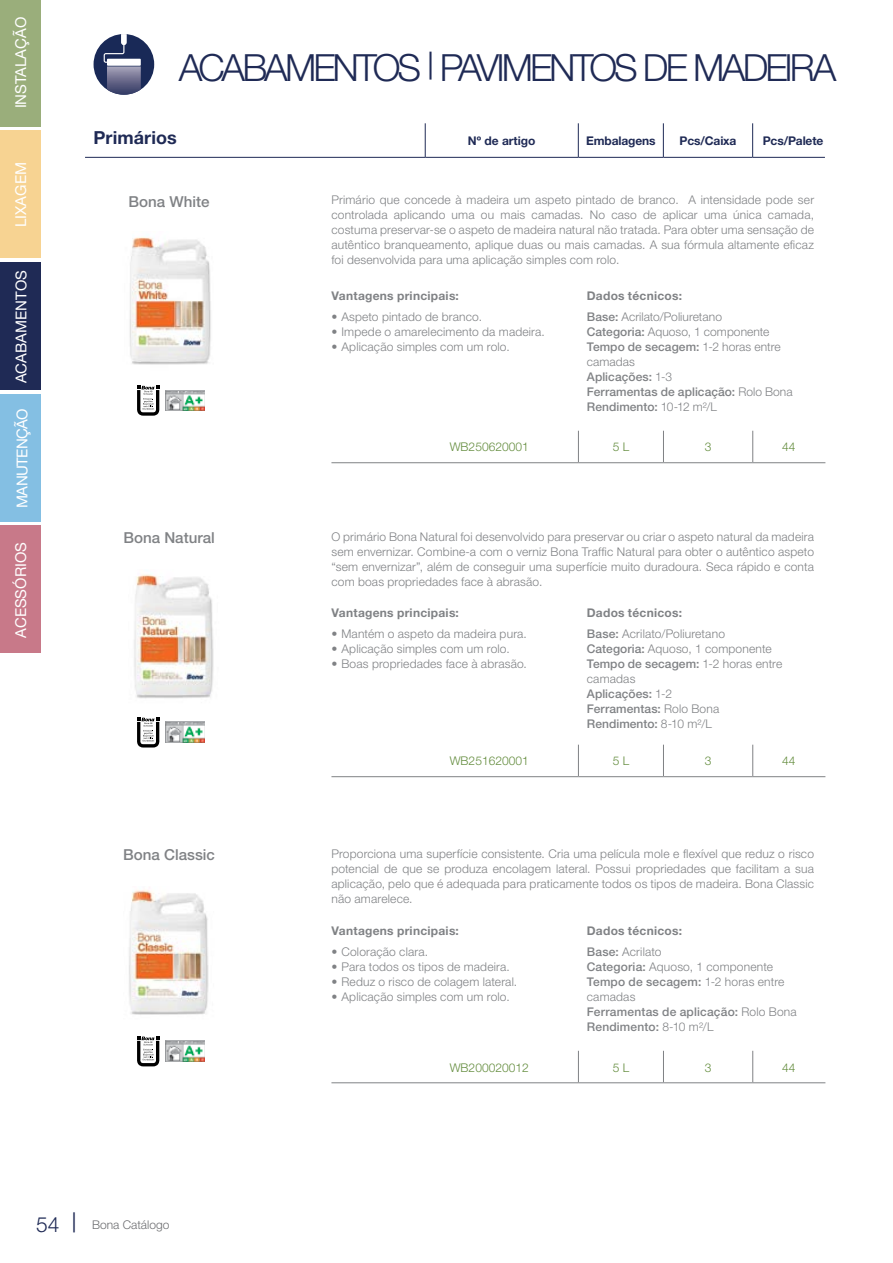
<style>
.page{position:relative;width:893px;height:1263px;background:#fff}
.page>*{position:absolute;margin:0;border:0;box-sizing:border-box;transform-origin:0 0}
.t1{font:300 37.5px "Helvetica Neue";letter-spacing:-.08em;color:#1f2a55}
.t2{font:300 21px "Helvetica Neue";color:#1f2a55}
.t3{font:700 18px "Helvetica Neue";letter-spacing:.005em;color:#1f2a55}
.t4{font:500 15.15px "Helvetica Neue";color:#808285}
.t5{font:15px "Helvetica Neue";color:#fff}
.t6{font:15px "Helvetica Neue";letter-spacing:-.04em;color:#fff}
.t7{font:300 12px/15px "Helvetica Neue";letter-spacing:.015em;color:#808285;text-align:justify}
.t8{font:500 12px/15px "Helvetica Neue";letter-spacing:.01em;color:#808285}
.t9{font:700 12px/21.5px "Helvetica Neue";letter-spacing:.025em;color:#808285}
.t10{font:300 12px "Helvetica Neue";color:#638c3d}
.t11{font:700 12px "Helvetica Neue";letter-spacing:-.01em;color:#1f2a55}
.t12{font:300 12px "Helvetica Neue";color:#6d6e71}
.s1{font-weight:700}
.s2{font-weight:500}
.s3{font-weight:300}
.s4{font-size:27px}
</style>
<div class="page">
<div style="left:94px;top:34px;width:60px;height:61px;background:#192957;border-radius:50%"></div>
<img style="left:107px;top:66px;width:34px;height:29px">
<svg style="left:104px;top:34px;width:37px;height:32px"></svg>
<div style="left:0;top:0;width:41px;height:126px;background:#9aae7b"></div>
<div style="left:0;top:131px;width:41px;height:127px;background:#f7d392"></div>
<div style="left:0;top:262px;width:41px;height:128px;background:#1f2a55"></div>
<div style="left:0;top:394px;width:41px;height:127px;background:#84bfe3"></div>
<div style="left:0;top:526px;width:41px;height:127px;background:#c87989"></div>
<hr style="left:85px;top:157px;width:340px;height:1px;background:#1f2a55">
<hr style="left:578px;top:123px;width:1px;height:34px;background:#1f2a55">
<hr style="left:578px;top:157px;width:85px;height:1px;background:#1f2a55">
<hr style="left:663px;top:123px;width:1px;height:34px;background:#1f2a55">
<hr style="left:663px;top:157px;width:90px;height:1px;background:#1f2a55">
<hr style="left:752px;top:123px;width:1px;height:34px;background:#1f2a55">
<hr style="left:753px;top:157px;width:72px;height:1px;background:#1f2a55">
<hr style="left:425px;top:123px;width:1px;height:34px;background:#1f2a55">
<hr style="left:425px;top:157px;width:153px;height:1px;background:#1f2a55">
<hr style="left:578px;top:431px;width:1px;height:31px;background:#808285">
<hr style="left:663px;top:431px;width:1px;height:31px;background:#808285">
<hr style="left:752px;top:431px;width:1px;height:31px;background:#808285">
<hr style="left:331px;top:462px;width:247px;height:1px;background:#808285">
<hr style="left:578px;top:462px;width:85px;height:1px;background:#808285">
<hr style="left:663px;top:462px;width:90px;height:1px;background:#808285">
<hr style="left:753px;top:462px;width:72px;height:1px;background:#808285">
<img style="left:129px;top:237px;width:82px;height:128px">
<svg style="left:137px;top:386px;width:22px;height:29px"></svg>
<img style="left:166px;top:390px;width:39px;height:20px">
<hr style="left:578px;top:745px;width:1px;height:31px;background:#808285">
<hr style="left:663px;top:745px;width:1px;height:31px;background:#808285">
<hr style="left:752px;top:745px;width:1px;height:31px;background:#808285">
<hr style="left:331px;top:776px;width:247px;height:1px;background:#808285">
<hr style="left:578px;top:776px;width:85px;height:1px;background:#808285">
<hr style="left:663px;top:776px;width:90px;height:1px;background:#808285">
<hr style="left:753px;top:776px;width:72px;height:1px;background:#808285">
<svg style="left:137px;top:717px;width:22px;height:30px"></svg>
<img style="left:166px;top:722px;width:39px;height:20px">
<img style="left:134px;top:574px;width:80px;height:125px">
<hr style="left:578px;top:1051px;width:1px;height:31px;background:#808285">
<hr style="left:663px;top:1051px;width:1px;height:31px;background:#808285">
<hr style="left:752px;top:1051px;width:1px;height:31px;background:#808285">
<hr style="left:331px;top:1082px;width:247px;height:1px;background:#808285">
<hr style="left:578px;top:1082px;width:85px;height:1px;background:#808285">
<hr style="left:663px;top:1082px;width:90px;height:1px;background:#808285">
<hr style="left:753px;top:1082px;width:72px;height:1px;background:#808285">
<svg style="left:137px;top:1036px;width:22px;height:30px"></svg>
<img style="left:166px;top:1041px;width:39px;height:20px">
<img style="left:129px;top:890px;width:80px;height:125px">
<p class="t5" style="left:12px;top:108px;width:93px;rotate:-90deg">INSTALAÇÃO</p>
<p class="t5" style="left:12px;top:227px;width:66px;rotate:-90deg">LIXAGEM</p>
<p class="t5" style="left:12px;top:383px;width:115px;rotate:-90deg">ACABAMENTOS</p>
<p class="t6" style="left:13px;top:508px;width:101px;rotate:-90deg">MANUTENÇÃO</p>
<p class="t5" style="left:12px;top:638px;width:97px;rotate:-90deg">ACESSÓRIOS</p>
<h1 class="t1" style="left:179px;top:44px;width:659px">ACABAMENTOS | PAVIMENTOS DE MADEIRA</h1>
<h3 class="t3" style="left:94px;top:127px;width:85px">Primários</h3>
<p class="t11" style="left:468px;top:133px;width:69px">Nº de artigo</p>
<p class="t11" style="left:586px;top:133px;width:71px">Embalagens</p>
<p class="t11" style="left:679px;top:133px;width:59px">Pcs/Caixa</p>
<p class="t11" style="left:763px;top:133px;width:62px">Pcs/Palete</p>
<p class="t4" style="left:129px;top:192px;width:83px">Bona White</p>
<p class="t7" style="left:331px;top:192px;width:484px">Primário que concede à madeira um aspeto pintado de branco. A intensidade pode ser controlada aplicando uma ou mais camadas. No caso de aplicar uma única camada, costuma preservar-se o aspeto de madeira natural não tratada. Para obter uma sensação de autêntico branqueamento, aplique duas ou mais camadas. A sua fórmula altamente eficaz foi desenvolvida para uma aplicação simples com rolo.</p>
<p class="t9" style="left:331px;top:284px;width:129px">Vantagens principais:</p>
<p class="t7" style="left:331px;top:309px;width:152px">• Aspeto pintado de branco.</p>
<p class="t7" style="left:331px;top:324px;width:215px">• Impede o amarelecimento da madeira.</p>
<p class="t7" style="left:331px;top:339px;width:180px">• Aplicação simples com um rolo.</p>
<p class="t7" style="left:587px;top:284px;width:137px;line-height:21.3px"><span class="s1">Dados técnicos:<br></span><span class="s2">Base:</span> Acrilato/Poliuretano</p>
<p class="t8" style="left:587px;top:324px;width:207px">Categoria: <span class="s3">Aquoso, 1 componente<br></span>Tempo de secagem: <span class="s3">1-2 horas entre camadas<br></span>Aplicações: <span class="s3">1-3<br></span>Ferramentas de aplicação: <span class="s3">Rolo Bona<br></span>Rendimento: <span class="s3">10-12 m²/L</span></p>
<p class="t10" style="left:450px;top:440px;width:80px">WB250620001</p>
<p class="t10" style="left:613px;top:440px;width:18px">5 L</p>
<p class="t10" style="left:705px;top:440px;width:8px">3</p>
<p class="t10" style="left:782px;top:440px;width:15px">44</p>
<p class="t4" style="left:123px;top:528px;width:93px">Bona Natural</p>
<p class="t7" style="left:331px;top:528px;width:484px">O primário Bona Natural foi desenvolvido para preservar ou criar o aspeto natural da madeira sem envernizar. Combine-a com o verniz Bona Traffic Natural para obter o autêntico aspeto “sem envernizar”, além de conseguir uma superfície muito duradoura. Seca rápido e conta com boas propriedades face à abrasão.</p>
<p class="t9" style="left:331px;top:601px;width:129px">Vantagens principais:</p>
<p class="t7" style="left:331px;top:626px;width:197px">• Mantém o aspeto da madeira pura.</p>
<p class="t7" style="left:331px;top:641px;width:180px">• Aplicação simples com um rolo.</p>
<p class="t7" style="left:331px;top:656px;width:197px">• Boas propriedades face à abrasão.</p>
<p class="t7" style="left:587px;top:601px;width:140px;line-height:21.5px"><span class="s1">Dados técnicos:<br></span><span class="s2">Base:</span> Acrilato/Poliuretano</p>
<p class="t8" style="left:587px;top:641px;width:197px">Categoria: <span class="s3">Aquoso, 1 componente<br></span>Tempo de secagem: <span class="s3">1-2 horas entre camadas<br></span>Aplicações: <span class="s3">1-2<br></span>Ferramentas: <span class="s3">Rolo Bona<br></span>Rendimento: <span class="s3">8-10 m²/L</span></p>
<p class="t10" style="left:450px;top:754px;width:80px">WB251620001</p>
<p class="t10" style="left:613px;top:754px;width:18px">5 L</p>
<p class="t10" style="left:705px;top:754px;width:8px">3</p>
<p class="t10" style="left:782px;top:754px;width:15px">44</p>
<p class="t4" style="left:123px;top:845px;width:93px">Bona Classic</p>
<p class="t7" style="left:331px;top:845px;width:484px">Proporciona uma superfície consistente. Cria uma película mole e flexível que reduz o risco potencial de que se produza encolagem lateral. Possui propriedades que facilitam a sua aplicação, pelo que é adequada para praticamente todos os tipos de madeira. Bona Classic não amarelece.</p>
<p class="t9" style="left:331px;top:920px;width:129px">Vantagens principais:</p>
<p class="t7" style="left:331px;top:944px;width:98px">• Coloração clara.</p>
<p class="t7" style="left:331px;top:959px;width:180px">• Para todos os tipos de madeira.</p>
<p class="t7" style="left:331px;top:974px;width:187px">• Reduz o risco de colagem lateral.</p>
<p class="t7" style="left:331px;top:989px;width:180px">• Aplicação simples com um rolo.</p>
<p class="t9" style="left:587px;top:920px;width:97px">Dados técnicos:<br><span class="s2">Base:</span> <span class="s3">Acrilato</span></p>
<p class="t8" style="left:587px;top:959px;width:211px">Categoria: <span class="s3">Aquoso, 1 componente<br></span>Tempo de secagem: <span class="s3">1-2 horas entre camadas<br></span>Ferramentas de aplicação: <span class="s3">Rolo Bona<br></span>Rendimento: <span class="s3">8-10 m²/L</span></p>
<p class="t10" style="left:450px;top:1060px;width:80px">WB200020012</p>
<p class="t10" style="left:613px;top:1060px;width:18px">5 L</p>
<p class="t10" style="left:705px;top:1060px;width:8px">3</p>
<p class="t10" style="left:782px;top:1060px;width:15px">44</p>
<h2 class="t2" style="left:36px;top:1212px;width:43px">54 <span class="s4">|</span></h2>
<p class="t12" style="left:92px;top:1218px;width:79px">Bona Catálogo</p>
</div>
